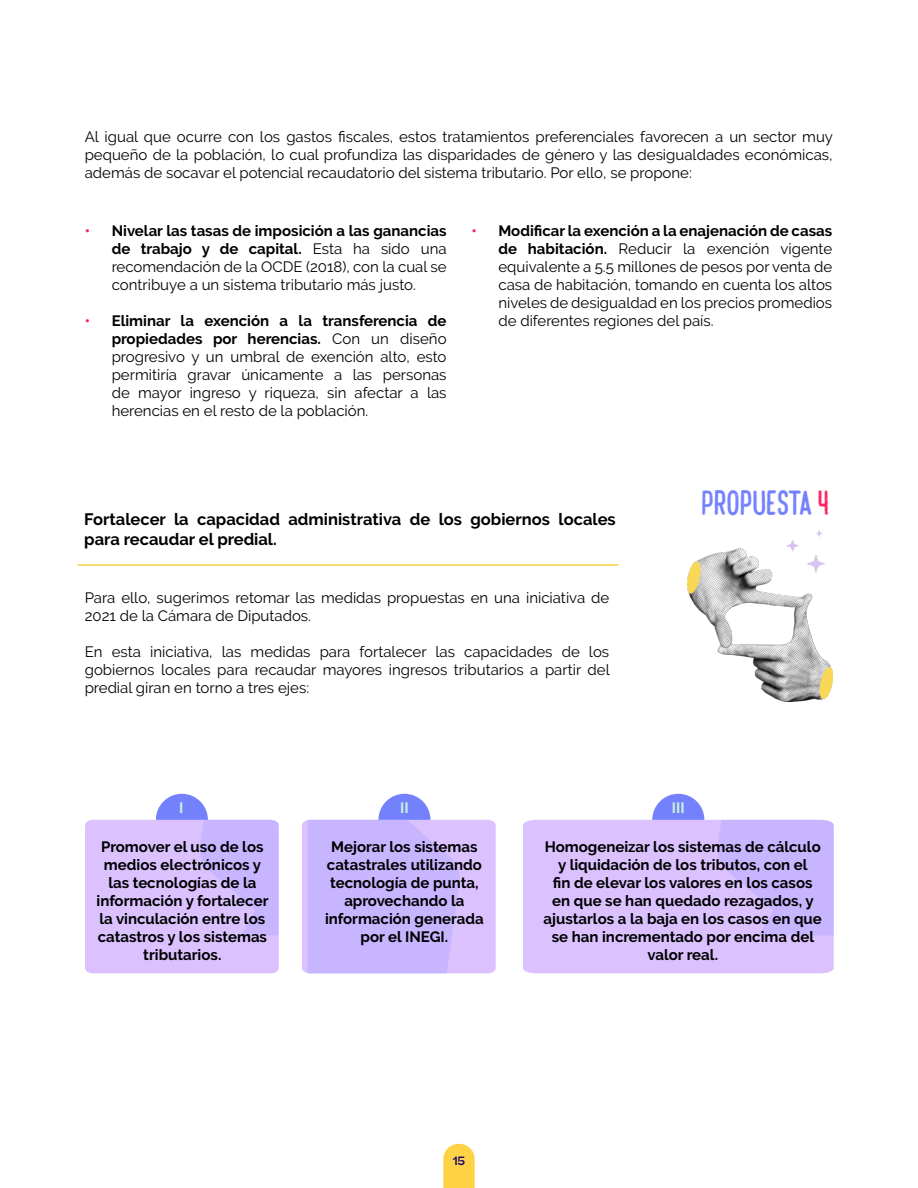
<style>
.page{position:relative;width:918px;height:1188px;background:#fff}
.page>*{position:absolute;margin:0;border:0;box-sizing:border-box;transform-origin:0 0}
.t1{font:27px "Caf Franoise";color:#7481fd}
.t2{font:700 16.5px/19.8px "Raleway";color:#000}
.t3{font:15px/18px "Raleway";color:#000;text-align:justify}
.t4{font:700 15px/18px "Raleway";color:#000;text-align:center}
.t5{font:700 15px "Raleway";color:#ccf1dd}
.t6{font:700 12px "Panel Sans";color:#16016d}
.s1{font-weight:700;color:#fe2260}
.s2{font-weight:700}
.s3{color:#fe2260}
</style>
<div class="page">
<svg style="left:443px;top:1144px;width:32px;height:44px"></svg>
<div style="left:156px;top:794px;width:52px;height:52px;background:#7481fd;border-radius:50%"></div>
<div style="left:378px;top:794px;width:53px;height:52px;background:#7481fd;border-radius:50%"></div>
<div style="left:652px;top:794px;width:52px;height:52px;background:#7481fd;border-radius:50%"></div>
<div style="left:523px;top:820px;width:311px;height:153px;background:#dbc2ff"></div>
<svg style="left:717px;top:820px;width:117px;height:115px;background:#cbb7ff"></svg>
<svg style="left:85px;top:820px;width:194px;height:153px;background:#d6bfff"></svg>
<svg style="left:302px;top:820px;width:194px;height:153px;background:#cdb8ff"></svg>
<img style="left:688px;top:530px;width:144px;height:172px">
<hr style="left:78px;top:564px;width:541px;height:2px;background:#fdd245">
<p class="t3" style="left:85px;top:127px;width:750px">Al igual que ocurre con los gastos fiscales, estos tratamientos preferenciales favorecen a un sector muy pequeño de la población, lo cual profundiza las disparidades de género y las desigualdades económicas, además de socavar el potencial recaudatorio del sistema tributario. Por ello, se propone:</p>
<p class="t3" style="left:112px;top:221px;width:336px;text-indent:-27px"><span class="s1">•</span> <span class="s2">Nivelar las tasas de imposición a las ganancias de trabajo y de capital.</span> Esta ha sido una recomendación de la OCDE (2018), con la cual se contribuye a un sistema tributario más justo.</p>
<p class="t3" style="left:112px;top:311px;width:336px;text-indent:-27px"><span class="s1">•</span> <span class="s2">Eliminar la exención a la transferencia de propiedades por herencias.</span> Con un diseño progresivo y un umbral de exención alto, esto permitiría gravar únicamente a las personas de mayor ingreso y riqueza, sin afectar a las herencias en el resto de la población.</p>
<p class="t3" style="left:498px;top:221px;width:335px;text-indent:-27px"><span class="s1">•</span> <span class="s2">Modificar la exención a la enajenación de casas de habitación.</span> Reducir la exención vigente equivalente a 5.5 millones de pesos por venta de casa de habitación, tomando en cuenta los altos niveles de desigualdad en los precios promedios de diferentes regiones del país.</p>
<p class="t2" style="left:84px;top:509px;width:533px">Fortalecer la capacidad administrativa de los gobiernos locales para recaudar el predial.</p>
<p class="t3" style="left:85px;top:589px;width:526px">Para ello, sugerimos retomar las medidas propuestas en una iniciativa de<br>2021 de la Cámara de Diputados.</p>
<p class="t3" style="left:85px;top:643px;width:527px">En esta iniciativa, las medidas para fortalecer las capacidades de los gobiernos locales para recaudar mayores ingresos tributarios a partir del predial giran en torno a tres ejes:</p>
<h1 class="t1" style="left:702px;top:481px;width:129px">PROPUESTA <span class="s3">4</span></h1>
<p class="t5" style="left:179px;top:799px;width:6px">I</p>
<p class="t5" style="left:400px;top:799px;width:10px">II</p>
<p class="t5" style="left:672px;top:799px;width:14px">III</p>
<p class="t4" style="left:325px;top:838px;width:160px">Mejorar los sistemas catastrales utilizando tecnología de punta, aprovechando la información generada por el INEGI.</p>
<p class="t4" style="left:544px;top:838px;width:280px">Homogeneizar los sistemas de cálculo y liquidación de los tributos, con el<br>fin de elevar los valores en los casos en que se han quedado rezagados, y ajustarlos a la baja en los casos en que se han incrementado por encima del valor real.</p>
<p class="t4" style="left:97px;top:838px;width:173px">Promover el uso de los medios electrónicos y las tecnologías de la información y fortalecer la vinculación entre los catastros y los sistemas tributarios.</p>
<p class="t6" style="left:453px;top:1153px;width:14px">15</p>
</div>
